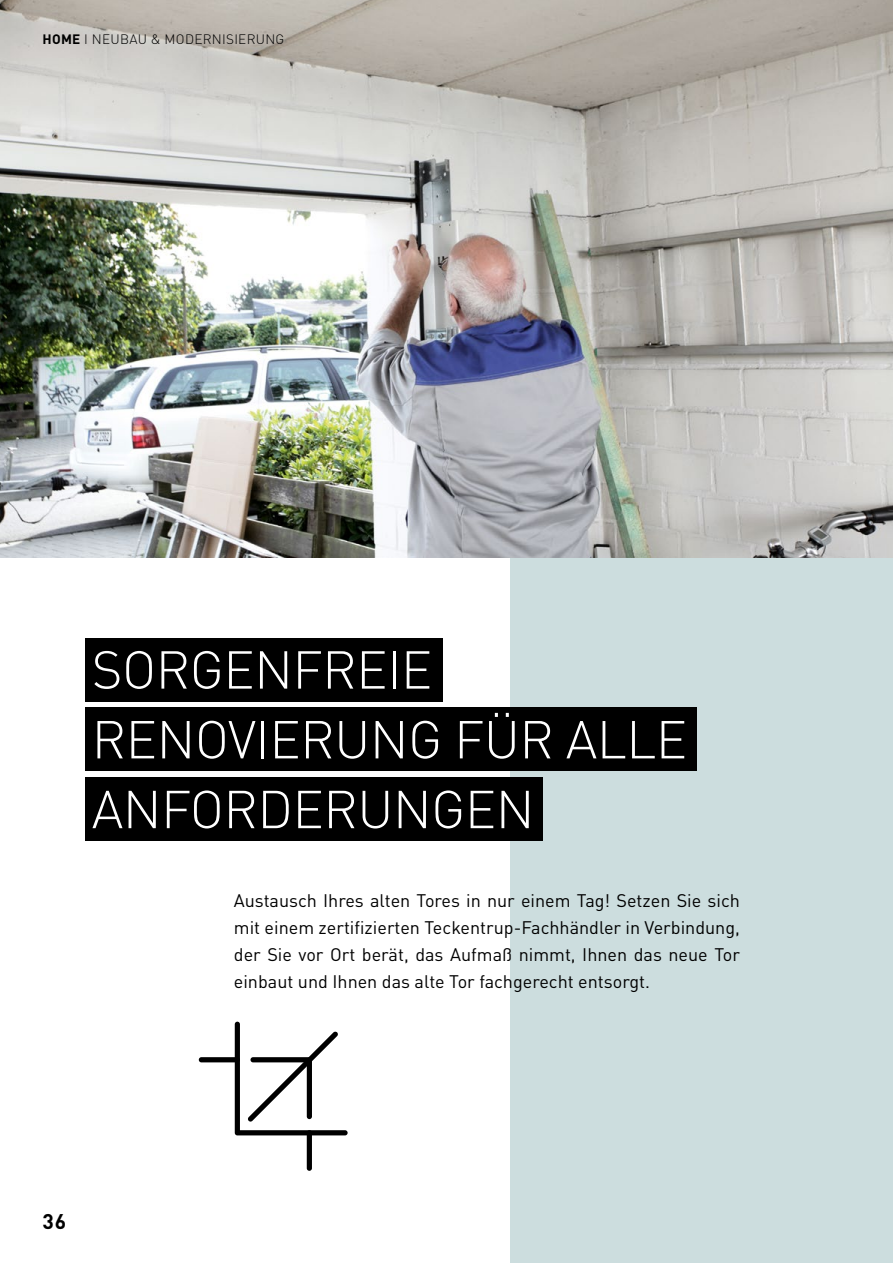
<style>
.page{position:relative;width:893px;height:1263px;background:#fff}
.page>*{position:absolute;margin:0;border:0;box-sizing:border-box;transform-origin:0 0}
.t1{font:300 52.5px/69.8px "DIN Pro";letter-spacing:-.01em;color:#fff}
.t2{font:700 21px "DIN Pro";color:#000}
.t3{font:18px/27px "DIN Pro";color:#000;text-align:justify}
.t4{font:300 13.5px "DIN Pro";letter-spacing:.02em;color:#000}
.s1{font-weight:700}
</style>
<div class="page">
<div style="left:510px;top:486px;width:383px;height:777px;background:#ccddde"></div>
<img style="left:0;top:0;width:893px;height:557px">
<div style="left:85px;top:638px;width:358px;height:64px;background:#000"></div>
<div style="left:85px;top:707px;width:612px;height:64px;background:#000"></div>
<div style="left:85px;top:777px;width:458px;height:64px;background:#000"></div>
<div style="left:307px;top:1130px;width:5px;height:41px;background:#000;border-radius:3px"></div>
<div style="left:199px;top:1057px;width:41px;height:5px;background:#000;border-radius:3px"></div>
<svg style="left:235px;top:1022px;width:113px;height:113px"></svg>
<p class="t4" style="left:43px;top:30px;width:243px"><span class="s1">HOME</span> I NEUBAU &amp; MODERNISIERUNG</p>
<h1 class="t1" style="left:92px;top:633px;width:597px">SORGENFREIE<br>RENOVIERUNG FÜR ALLE<br>ANFORDERUNGEN</h1>
<p class="t2" style="left:43px;top:1207px;width:25px">36</p>
<p class="t3" style="left:234px;top:887px;width:508px">Austausch Ihres alten Tores in nur einem Tag! Setzen Sie sich mit einem zertifizierten Teckentrup-Fachhändler in Verbindung, der Sie vor Ort berät, das Aufmaß nimmt, Ihnen das neue Tor einbaut und Ihnen das alte Tor fachgerecht entsorgt.</p>
</div>
